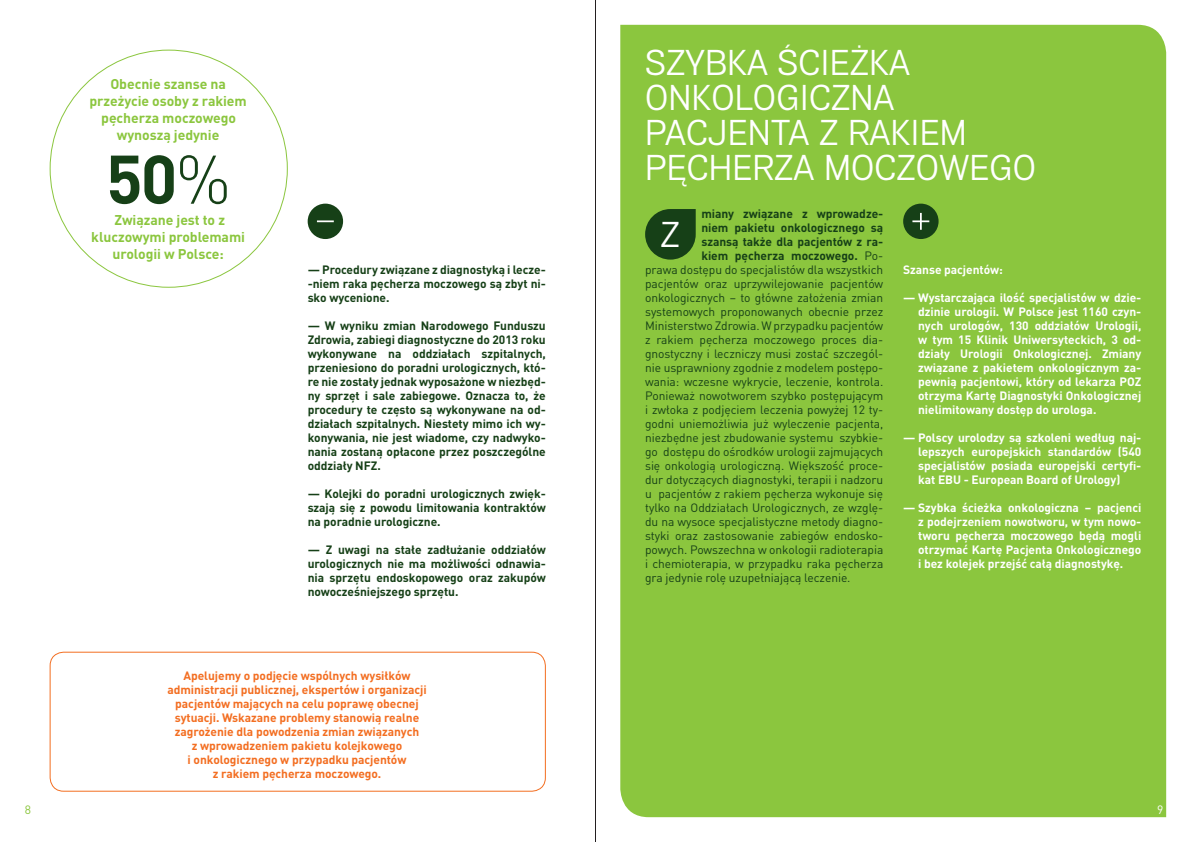
<style>
.page{position:relative;width:1191px;height:842px;background:#fff}
.page>*{position:absolute;margin:0;border:0;box-sizing:border-box;transform-origin:0 0}
.t1{font:700 67.6px "DIN Pro";color:#164017}
.t2{font:36px/35px "Air";letter-spacing:.005em;color:#fff}
.t3{font:700 14px/17px "DIN Pro";letter-spacing:-.005em;color:#8bc63e;text-align:center}
.t4{font:12px "DIN Pro";letter-spacing:-.005em;color:#164017}
.t5{font:700 12px/14px "DIN Pro";letter-spacing:-.005em;color:#164017;text-align:justify}
.t6{font:700 12px/14px "DIN Pro";letter-spacing:-.005em;color:#fff;text-align:justify}
.t7{font:700 12px/14px "DIN Pro";letter-spacing:-.005em;color:#f36e21;text-align:center}
.t8{font:12px "DIN Pro";color:#8bc63e}
.t9{font:12px "DIN Pro";color:#fff}
.s1{font-weight:300}
.s2{font-weight:400}
</style>
<div class="page">
<div style="left:50px;top:652px;width:496px;height:140px;border:1px solid #f36e21;border-radius:14px"></div>
<div style="left:620px;top:25px;width:546px;height:792px;background:#8bc63e"></div>
<div style="left:308px;top:204px;width:35px;height:35px;background:#164017;border-radius:50%"></div>
<svg style="left:317px;top:220px;width:17px;height:2px"></svg>
<svg style="left:645px;top:209px;width:50px;height:51px;background:#29561d"></svg>
<div style="left:903px;top:204px;width:35px;height:35px;background:#164017;border-radius:50%"></div>
<svg style="left:912px;top:213px;width:17px;height:17px"></svg>
<hr style="left:595px;top:0;width:1px;height:842px;background:#231f20">
<p class="t3" style="left:89px;top:75px;width:159px">Obecnie szanse na przeżycie osoby z rakiem pęcherza moczowego wynoszą jedynie</p>
<h1 class="t1" style="left:106px;top:133px;width:127px">50<span class="s1">%</span></h1>
<p class="t3" style="left:91px;top:211px;width:155px">Związane jest to z kluczowymi problemami urologii w Polsce:</p>
<p class="t5" style="left:308px;top:262px;width:240px">— Procedury związane z diagnostyką i lecze--niem raka pęcherza moczowego są zbyt ni&shy;sko wycenione.</p>
<p class="t5" style="left:308px;top:318px;width:240px">— W wyniku zmian Narodowego Funduszu Zdrowia, zabiegi diagnostyczne do 2013 roku wykonywane na oddziałach szpitalnych, przeniesiono do poradni urologicznych, któ&shy;re nie zostały jednak wyposażone w niezbęd&shy;ny sprzęt i sale zabiegowe. Oznacza to, że procedury te często są wykonywane na od&shy;działach szpitalnych. Niestety mimo ich wy&shy;konywania, nie jest wiadome, czy nadwyko&shy;nania zostaną opłacone przez poszczególne oddziały NFZ.</p>
<p class="t5" style="left:308px;top:486px;width:240px">— Kolejki do poradni urologicznych zwięk&shy;szają się z powodu limitowania kontraktów na poradnie urologiczne.</p>
<p class="t5" style="left:308px;top:542px;width:240px">— Z uwagi na stałe zadłużanie oddziałów urologicznych nie ma możliwości odnawia&shy;nia sprzętu endoskopowego oraz zakupów nowocześniejszego sprzętu.</p>
<p class="t7" style="left:167px;top:668px;width:261px">Apelujemy o podjęcie wspólnych wysiłków administracji publicznej, ekspertów i organizacji pacjentów mających na celu poprawę obecnej sytuacji. Wskazane problemy stanowią realne zagrożenie dla powodzenia zmian związanych<br>z wprowadzeniem pakietu kolejkowego<br>i onkologicznego w przypadku pacjentów<br>z rakiem pęcherza moczowego.</p>
<h2 class="t2" style="left:645px;top:46px;width:392px">SZYBKA ŚCIEŻKA<br>ONKOLOGICZNA<br>PACJENTA Z RAKIEM<br>PĘCHERZA MOCZOWEGO</h2>
<p class="t5" style="left:701px;top:206px;width:183px">miany związane z wprowadze-</p>
<p class="t5" style="left:701px;top:220px;width:183px">niem pakietu onkologicznego są</p>
<p class="t5" style="left:701px;top:234px;width:183px">szansą także dla pacjentów z ra-</p>
<p class="t5" style="left:701px;top:248px;width:183px">kiem pęcherza moczowego. <span class="s2">Po-</span></p>
<p class="t4" style="left:645px;top:261px;width:240px">prawa dostępu do specjalistów dla wszystkich</p>
<p class="t4" style="left:645px;top:275px;width:240px">pacjentów oraz uprzywilejowanie pacjentów</p>
<p class="t4" style="left:645px;top:289px;width:240px">onkologicznych – to główne założenia zmian</p>
<p class="t4" style="left:645px;top:303px;width:240px">systemowych proponowanych obecnie przez</p>
<p class="t4" style="left:645px;top:317px;width:240px">Ministerstwo Zdrowia. W przypadku pacjentów</p>
<p class="t4" style="left:645px;top:331px;width:240px">z rakiem pęcherza moczowego proces dia-</p>
<p class="t4" style="left:645px;top:345px;width:240px">gnostyczny i leczniczy musi zostać szczegól-</p>
<p class="t4" style="left:645px;top:359px;width:240px">nie usprawniony zgodnie z modelem postępo-</p>
<p class="t4" style="left:645px;top:373px;width:240px">wania: wczesne wykrycie, leczenie, kontrola.</p>
<p class="t4" style="left:645px;top:387px;width:240px">Ponieważ nowotworem szybko postępującym</p>
<p class="t4" style="left:645px;top:401px;width:240px">i zwłoka z podjęciem leczenia powyżej 12 ty-</p>
<p class="t4" style="left:645px;top:415px;width:240px">godni uniemożliwia już wyleczenie pacjenta,</p>
<p class="t4" style="left:645px;top:429px;width:240px">niezbędne jest zbudowanie systemu szybkie-</p>
<p class="t4" style="left:645px;top:443px;width:240px">go dostępu do ośrodków urologii zajmujących</p>
<p class="t4" style="left:645px;top:457px;width:240px">się onkologią urologiczną. Większość proce-</p>
<p class="t4" style="left:645px;top:471px;width:240px">dur dotyczących diagnostyki, terapii i nadzoru</p>
<p class="t4" style="left:645px;top:485px;width:240px">u pacjentów z rakiem pęcherza wykonuje się</p>
<p class="t4" style="left:645px;top:499px;width:240px">tylko na Oddziałach Urologicznych, ze wzglę-</p>
<p class="t4" style="left:645px;top:513px;width:240px">du na wysoce specjalistyczne metody diagno-</p>
<p class="t4" style="left:645px;top:527px;width:240px">styki oraz zastosowanie zabiegów endosko-</p>
<p class="t4" style="left:645px;top:541px;width:240px">powych. Powszechna w onkologii radioterapia</p>
<p class="t4" style="left:645px;top:555px;width:240px">i chemioterapia, w przypadku raka pęcherza</p>
<p class="t4" style="left:645px;top:569px;width:207px">gra jedynie rolę uzupełniającą leczenie.</p>
<h2 class="t2" style="left:660px;top:218px;width:21px">Z</h2>
<p class="t6" style="left:903px;top:262px;width:101px">Szanse pacjentów:</p>
<p class="t6" style="left:918px;top:290px;width:225px;text-indent:-15px">— Wystarczająca ilość specjalistów w dzie&shy;dzinie urologii. W Polsce jest 1160 czyn&shy;nych urologów, 130 oddziałów Urologii, w tym 15 Klinik Uniwersyteckich, 3 od&shy;działy Urologii Onkologicznej. Zmiany związane z pakietem onkologicznym za&shy;pewnią pacjentowi, który od lekarza POZ otrzyma Kartę Diagnostyki Onkologicznej nielimitowany dostęp do urologa.</p>
<p class="t6" style="left:918px;top:430px;width:225px;text-indent:-15px">— Polscy urolodzy są szkoleni według naj&shy;lepszych europejskich standardów (540 specjalistów posiada europejski certyfi&shy;kat EBU - European Board of Urology)</p>
<p class="t6" style="left:918px;top:500px;width:225px;text-indent:-15px">— Szybka ścieżka onkologiczna – pacjenci z podejrzeniem nowotworu, w tym nowo&shy;tworu pęcherza moczowego będą mogli otrzymać Kartę Pacjenta Onkologicznego i bez kolejek przejść całą diagnostykę.</p>
<p class="t8" style="left:25px;top:802px;width:8px">8</p>
<p class="t9" style="left:1157px;top:802px;width:8px">9</p>
</div>
